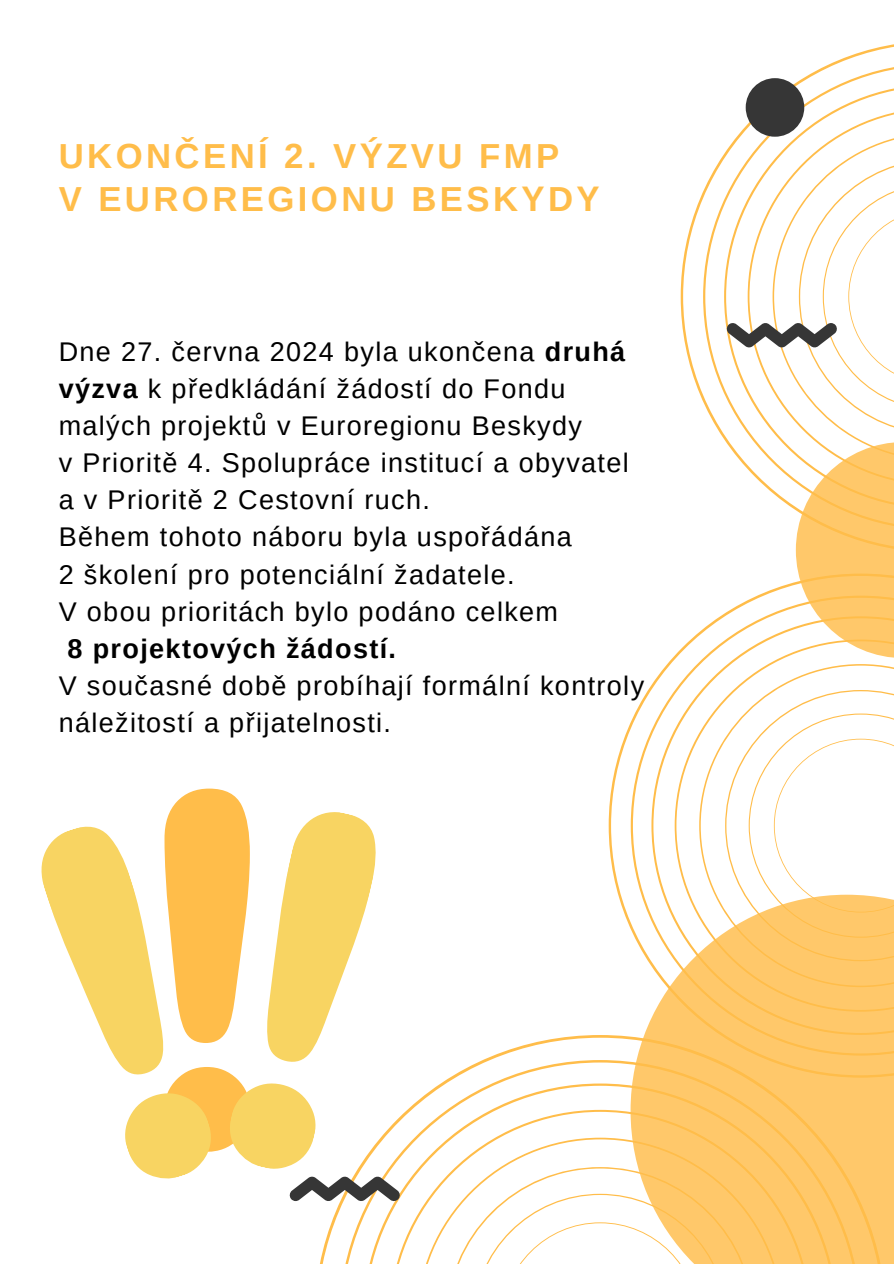
<style>
.page{position:relative;width:894px;height:1264px;background:#fff}
.page>*{position:absolute;margin:0;border:0;box-sizing:border-box;transform-origin:0 0}
.t1{font:700 34.65px/42.8px "Arimo";letter-spacing:.1em;color:#ffbd4a}
.t2{font:27px/37.2px "Arimo";letter-spacing:.05em;color:#000}
.t3{font:700 27px "Arimo";letter-spacing:.05em;color:#000}
.s1{font-weight:700}
</style>
<div class="page">
<svg style="left:608px;top:724px;width:22px;height:203px"></svg>
<svg style="left:630px;top:612px;width:263px;height:282px"></svg>
<svg style="left:680px;top:44px;width:213px;height:357px"></svg>
<svg style="left:703px;top:63px;width:190px;height:379px"></svg>
<svg style="left:320px;top:1035px;width:310px;height:228px"></svg>
<svg style="left:339px;top:1060px;width:291px;height:203px"></svg>
<svg style="left:630px;top:894px;width:263px;height:369px;background:#ffce7b"></svg>
<svg style="left:726px;top:133px;width:167px;height:525px"></svg>
<div style="left:745px;top:78px;width:59px;height:59px;background:#363636;border-radius:50%"></div>
<svg style="left:289px;top:1176px;width:111px;height:25px"></svg>
<svg style="left:167px;top:788px;width:74px;height:362px"></svg>
<svg style="left:222px;top:803px;width:164px;height:373px"></svg>
<svg style="left:41px;top:817px;width:180px;height:362px"></svg>
<p class="t1" style="left:59px;top:135px;width:542px">UKONČENÍ 2. VÝZVU FMP<br>V EUROREGIONU BESKYDY</p>
<p class="t2" style="left:59px;top:333px;width:568px">Dne 27. června 2024 byla ukončena <span class="s1">druhá výzva</span> k předkládání žádostí do Fondu malých projektů v Euroregionu Beskydy</p>
<p class="t2" style="left:59px;top:444px;width:571px">v Prioritě 4. Spolupráce institucí a obyvatel</p>
<h1 class="t2" style="left:59px;top:481px;width:372px">a v Prioritě 2 Cestovní ruch.</h1>
<p class="t2" style="left:59px;top:518px;width:514px">Během tohoto náboru byla uspořádána</p>
<p class="t2" style="left:59px;top:555px;width:457px">2 školení pro potenciální žadatele.</p>
<p class="t2" style="left:59px;top:592px;width:501px">V obou prioritách bylo podáno celkem</p>
<p class="t3" style="left:68px;top:633px;width:330px">8 projektových žádostí.</p>
<p class="t2" style="left:59px;top:667px;width:587px">V současné době probíhají formální kontroly náležitostí a přijatelnosti.</p>
</div>
